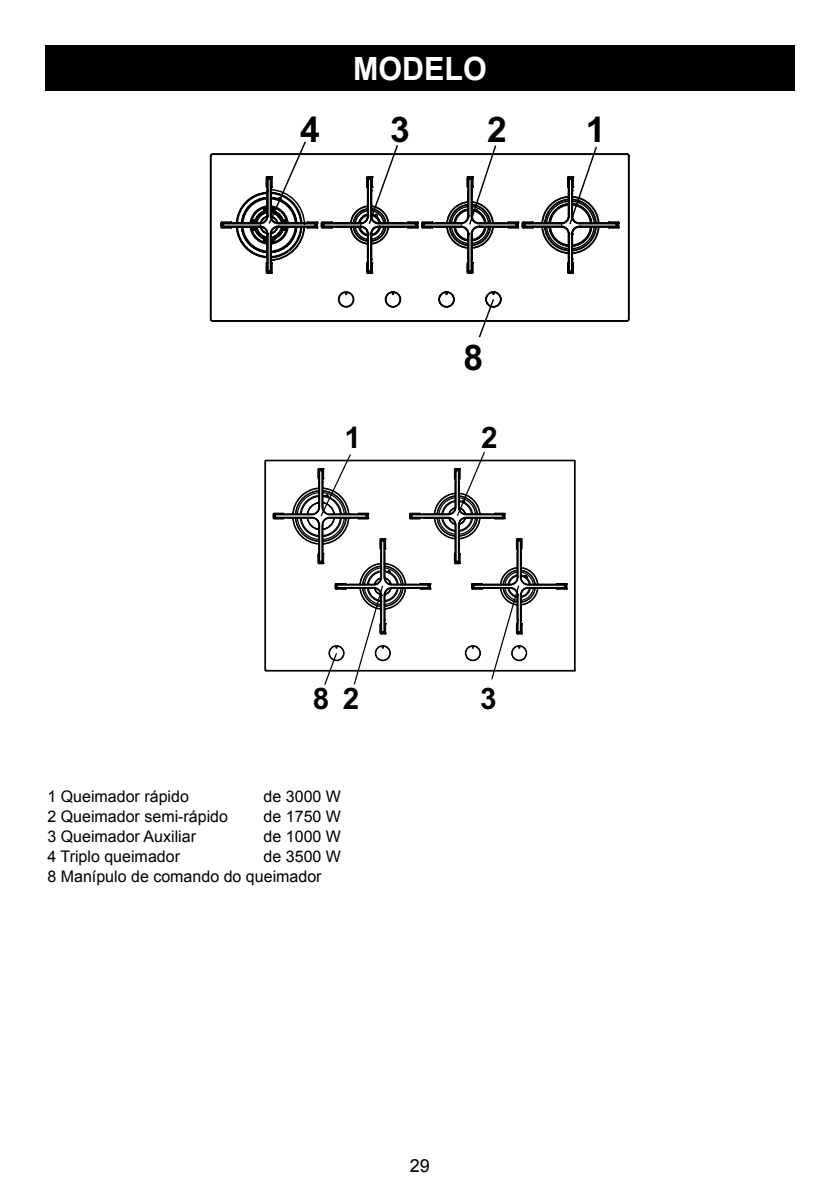
<style>
.page{position:relative;width:840px;height:1191px;background:#fff}
.page>*{position:absolute;margin:0;border:0;box-sizing:border-box;transform-origin:0 0}
.t1{font:700 35.4px "Arial";color:#000}
.t2{font:700 32px "Arial";color:#fff;scale:.95 1}
.t3{font:700 29.8px "Arial";color:#000}
.t4{font:18px "Arial";color:#000}
.t5{font:16px/20px "Arial";color:#000}
</style>
<div class="page">
<div style="left:45px;top:45px;width:749px;height:46px;background:#000"></div>
<svg style="left:209px;top:153px;width:421px;height:169px"></svg>
<svg style="left:219px;top:141px;width:400px;height:197px"></svg>
<svg style="left:264px;top:459px;width:312px;height:213px"></svg>
<svg style="left:319px;top:635px;width:201px;height:50px"></svg>
<svg style="left:323px;top:651px;width:15px;height:34px"></svg>
<svg style="left:273px;top:452px;width:295px;height:183px"></svg>
<h2 class="t2" style="left:353px;top:47px;width:25px">mod</h2>
<h2 class="t2" style="left:424px;top:47px;width:67px">ElO</h2>
<h1 class="t1" style="left:390px;top:109px;width:21px">3</h1>
<h1 class="t1" style="left:585px;top:109px;width:21px">1</h1>
<h1 class="t1" style="left:300px;top:109px;width:21px">4</h1>
<h1 class="t1" style="left:487px;top:109px;width:21px">2</h1>
<h3 class="t3" style="left:344px;top:420px;width:18px">1</h3>
<h1 class="t1" style="left:463px;top:337px;width:21px">8</h1>
<h3 class="t3" style="left:481px;top:420px;width:18px">2</h3>
<h3 class="t3" style="left:313px;top:681px;width:48px">8 2</h3>
<h3 class="t3" style="left:480px;top:681px;width:18px">3</h3>
<p class="t5" style="left:47px;top:786px;width:143px">1 Queimador rápido</p>
<p class="t5" style="left:263px;top:786px;width:79px">de 3000 W</p>
<p class="t5" style="left:47px;top:806px;width:182px">2 Queimador semi-rápido</p>
<p class="t5" style="left:263px;top:806px;width:79px">de 1750 W</p>
<p class="t5" style="left:47px;top:826px;width:150px">3 Queimador Auxiliar</p>
<p class="t5" style="left:263px;top:826px;width:79px">de 1000 W</p>
<p class="t5" style="left:47px;top:846px;width:134px">4 Triplo queimador</p>
<p class="t5" style="left:47px;top:846px;width:295px;text-indent:216px">de 3500 W<br>8 Manípulo de comando do queimador</p>
<p class="t4" style="left:410px;top:1153px;width:22px">29</p>
</div>
